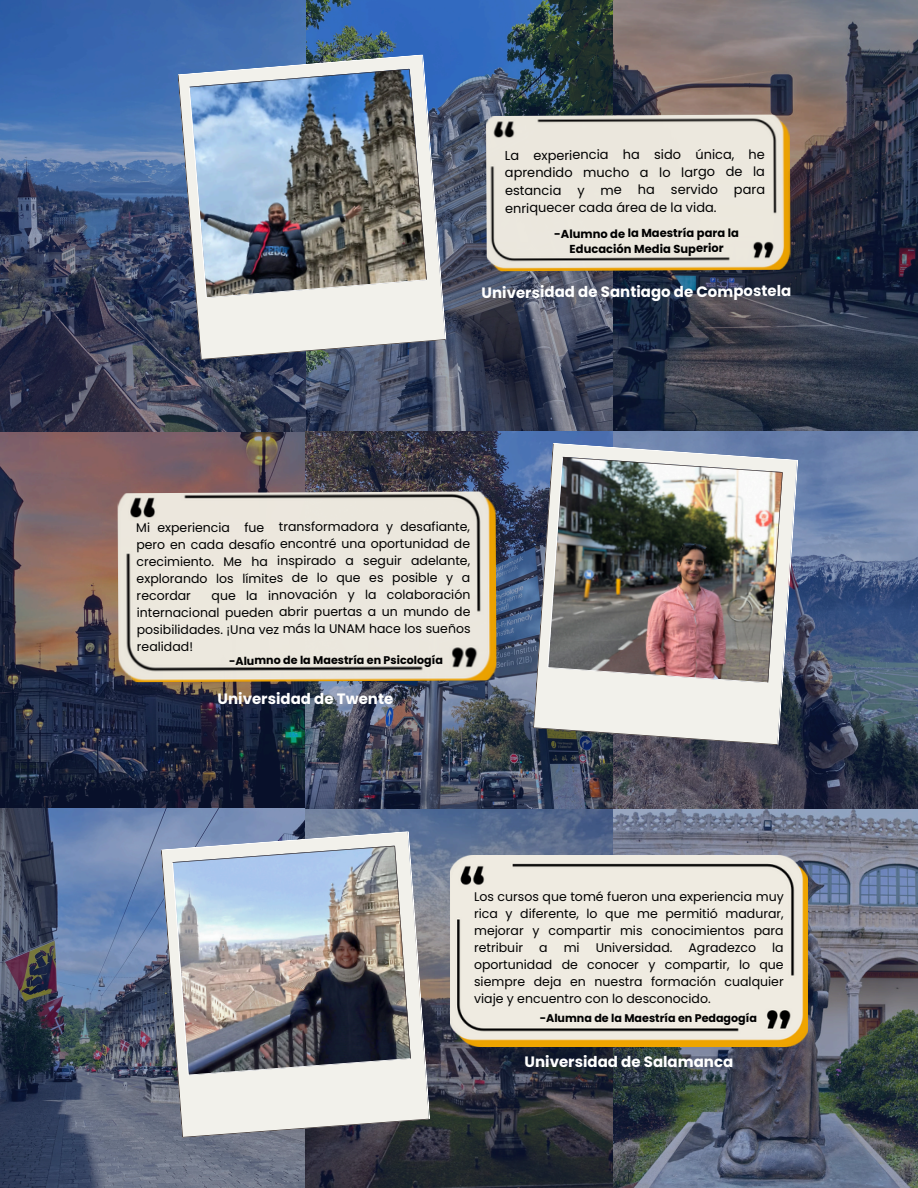
<style>
.page{position:relative;width:918px;height:1188px;background:#fff}
.page>*{position:absolute;margin:0;border:0;box-sizing:border-box;transform-origin:0 0}
.t1{font:700 15px "Poppins";color:#fff}
.t2{font:12.9px/17.7px "Poppins";letter-spacing:-.005em;color:#000;text-align:justify}
.t3{font:12.6px/17.2px "Poppins";color:#000;text-align:justify}
.t4{font:700 11.55px/15.5px "Poppins";letter-spacing:-.005em;color:#000;text-align:center}
.t5{font:700 11.1px "Poppins";letter-spacing:-.005em;color:#000}
</style>
<div class="page">
<img style="left:0;top:0;width:918px;height:1188px">
<svg style="left:178px;top:340px;width:268px;height:20px;background:#8d939d"></svg>
<img style="left:178px;top:54px;width:268px;height:286px">
<svg style="left:533px;top:443px;width:14px;height:302px;background:#768197"></svg>
<img style="left:547px;top:443px;width:251px;height:302px">
<svg style="left:161px;top:1119px;width:269px;height:19px;background:#919195"></svg>
<img style="left:161px;top:831px;width:269px;height:288px">
<img style="left:118px;top:491px;width:379px;height:191px">
<img style="left:451px;top:856px;width:356px;height:191px">
<img style="left:486px;top:114px;width:305px;height:157px">
<h1 class="t2" style="left:505px;top:146px;width:262px">La experiencia ha sido única, he aprendido mucho a lo largo de la estancia y me ha servido para enriquecer cada área de la vida.</h1>
<p class="t4" style="left:554px;top:226px;width:186px">-Alumno de la Maestría para la<br>Educación Media Superior</p>
<p class="t1" style="left:482px;top:281px;width:311px">Universidad de Santiago de Compostela</p>
<p class="t3" style="left:136px;top:518px;width:336px">Mi experiencia fue transformadora y desafiante, pero en cada desafío encontré una oportunidad de crecimiento. Me ha inspirado a seguir adelante, explorando los límites de lo que es posible y a recordar</p>
<p class="t3" style="left:137px;top:586px;width:335px;text-indent:75px">que la innovación y la colaboración internacional pueden abrir puertas a un mundo de posibilidades. ¡Una vez más la UNAM hace los sueños realidad!</p>
<p class="t5" style="left:229px;top:652px;width:216px">-Alumno de la Maestría en Psicología</p>
<p class="t1" style="left:218px;top:688px;width:177px">Universidad de Twente</p>
<h2 class="t3" style="left:474px;top:888px;width:311px">Los cursos que tomé fueron una experiencia muy rica y diferente, lo que me permitió madurar, mejorar y compartir mis conocimientos para retribuir</h2>
<h2 class="t3" style="left:539px;top:939px;width:10px">a</h2>
<h2 class="t3" style="left:564px;top:939px;width:17px">mi</h2>
<h2 class="t3" style="left:596px;top:939px;width:78px">Universidad.</h2>
<h2 class="t3" style="left:689px;top:939px;width:69px">Agradezco</h2>
<h2 class="t3" style="left:474px;top:939px;width:311px;text-indent:298px">la oportunidad de conocer y compartir, lo que siempre deja en nuestra formación cualquier viaje y encuentro con lo desconocido.</h2>
<p class="t5" style="left:540px;top:1010px;width:219px">-Alumna de la Maestría en Pedagogía</p>
<h1 class="t1" style="left:525px;top:1052px;width:210px">Universidad de Salamanca</h1>
</div>
